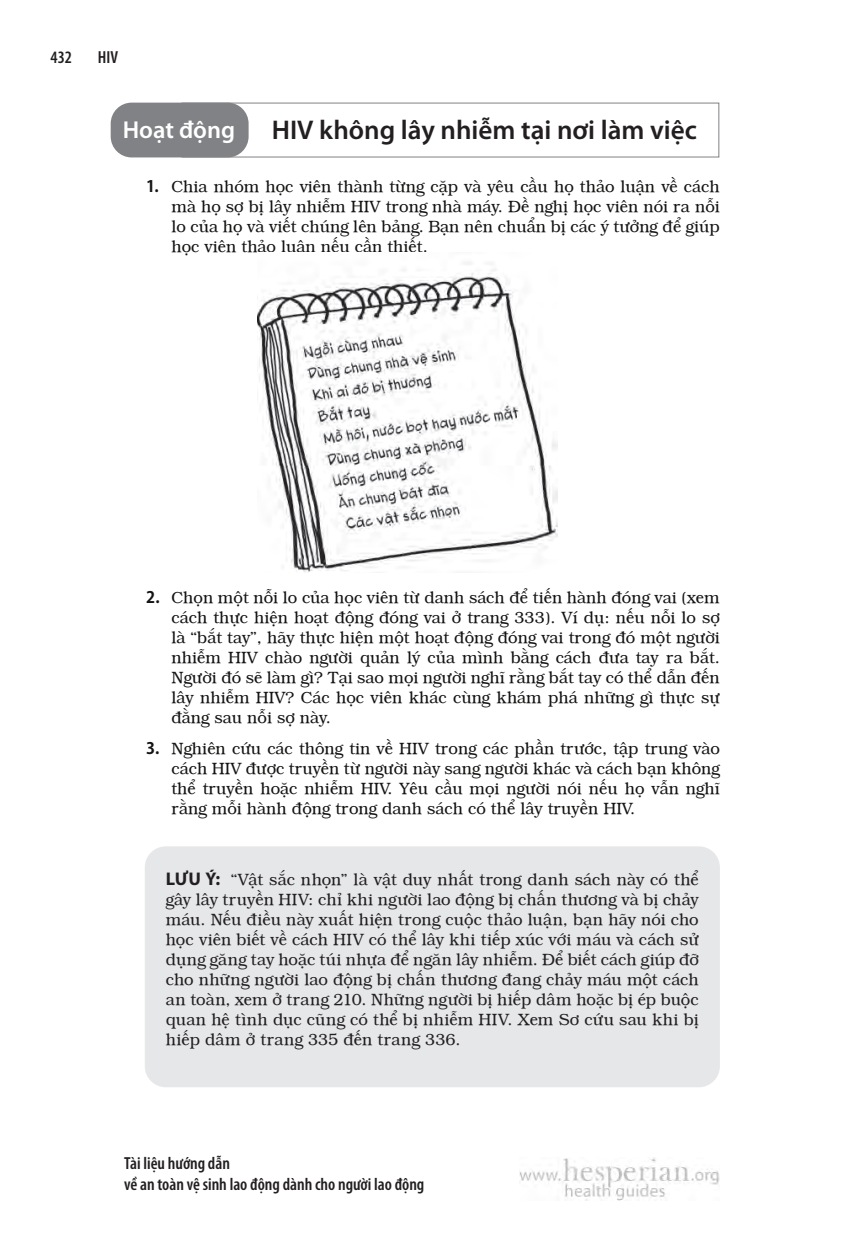
<style>
.page{position:relative;width:844px;height:1241px;background:#fff}
.page>*{position:absolute;margin:0;border:0;box-sizing:border-box;transform-origin:0 0}
.head_activity{font:600 27.12px "Myriad Pro";color:#231f20}
.head_activity-2{font:600 24.5px "Myriad Pro";color:#fff}
.t1{font:600 condensed 17.5px/21px "Myriad Pro";color:#231f20}
.t2{font:16.62px/19.9px "UVN Sach Vo";color:#141413;text-align:justify}
.body_flush{font:16.62px/19.9px "UVN Sach Vo";letter-spacing:.005em;color:#231f20;text-align:justify}
.s1{font-family:"Koz Go Pro";font-weight:700;font-size:15.75px}
.s2{font-family:"Myriad Pro";font-weight:700;font-size:18.38px}
</style>
<div class="page">
<img style="left:519px;top:1157px;width:200px;height:43px">
<div style="left:181px;top:103px;width:538px;height:54px;background:#fff;border:1px solid #808285"></div>
<div style="left:111px;top:103px;width:137px;height:54px;background:#808285;border-radius:21px"></div>
<img style="left:258px;top:262px;width:299px;height:310px">
<div style="left:145px;top:846px;width:574px;height:241px;background:#e6e7e9;border-radius:21px"></div>
<p class="t1" style="left:51px;top:47px;width:23px">432</p>
<p class="t1" style="left:98px;top:47px;width:22px">HIV</p>
<p class="head_activity-2" style="left:123px;top:115px;width:114px">Hoạt động</p>
<p class="head_activity" style="left:272px;top:112px;width:426px">HIV không lây nhiễm tại nơi làm việc</p>
<p class="t2" style="left:171px;top:175px;width:549px;text-indent:-25px"><span class="s1">1.</span> Chia nhóm học viên thành từng cặp và yêu cầu họ thảo luận về cách mà họ sợ bị lây nhiễm HIV trong nhà máy. Đề nghị học viên nói ra nỗi lo của họ và viết chúng lên bảng. Bạn nên chuẩn bị các ý tưởng để giúp học viên thảo luận nếu cần thiết.</p>
<p class="t2" style="left:171px;top:586px;width:549px;text-indent:-25px"><span class="s1">2.</span> Chọn một nỗi lo của học viên từ danh sách để tiến hành đóng vai (xem cách thực hiện hoạt động đóng vai ở trang 333). Ví dụ: nếu nỗi lo sợ là “bắt tay”, hãy thực hiện một hoạt động đóng vai trong đó một người nhiễm HIV chào người quản lý của mình bằng cách đưa tay ra bắt.<br>Người đó sẽ làm gì? Tại sao mọi người nghĩ rằng bắt tay có thể dẫn đến lây nhiễm HIV? Các học viên khác cùng khám phá những gì thực sự đằng sau nỗi sợ này.</p>
<p class="t2" style="left:171px;top:737px;width:549px;text-indent:-25px"><span class="s1">3.</span> Nghiên cứu các thông tin về HIV trong các phần trước, tập trung vào cách HIV được truyền từ người này sang người khác và cách bạn không thể truyền hoặc nhiễm HIV. Yêu cầu mọi người nói nếu họ vẫn nghĩ rằng mỗi hành động trong danh sách có thể lây truyền HIV.</p>
<p class="body_flush" style="left:166px;top:868px;width:534px"><span class="s2">LƯU Ý:</span> “Vật sắc nhọn” là vật duy nhất trong danh sách này có thể gây lây truyền HIV: chỉ khi người lao động bị chấn thương và bị chảy máu. Nếu điều này xuất hiện trong cuộc thảo luận, bạn hãy nói cho học viên biết về cách HIV có thể lây khi tiếp xúc với máu và cách sử dụng găng tay hoặc túi nhựa để ngăn lây nhiễm. Để biết cách giúp đỡ cho những người lao động bị chấn thương đang chảy máu một cách an toàn, xem ở trang 210. Những người bị hiếp dâm hoặc bị ép buộc quan hệ tình dục cũng có thể bị nhiễm HIV. Xem Sơ cứu sau khi bị hiếp dâm ở trang 335 đến trang 336.</p>
<p class="t1" style="left:124px;top:1152px;width:302px">Tài liệu hướng dẫn<br>về an toàn vệ sinh lao động dành cho người lao động</p>
</div>
